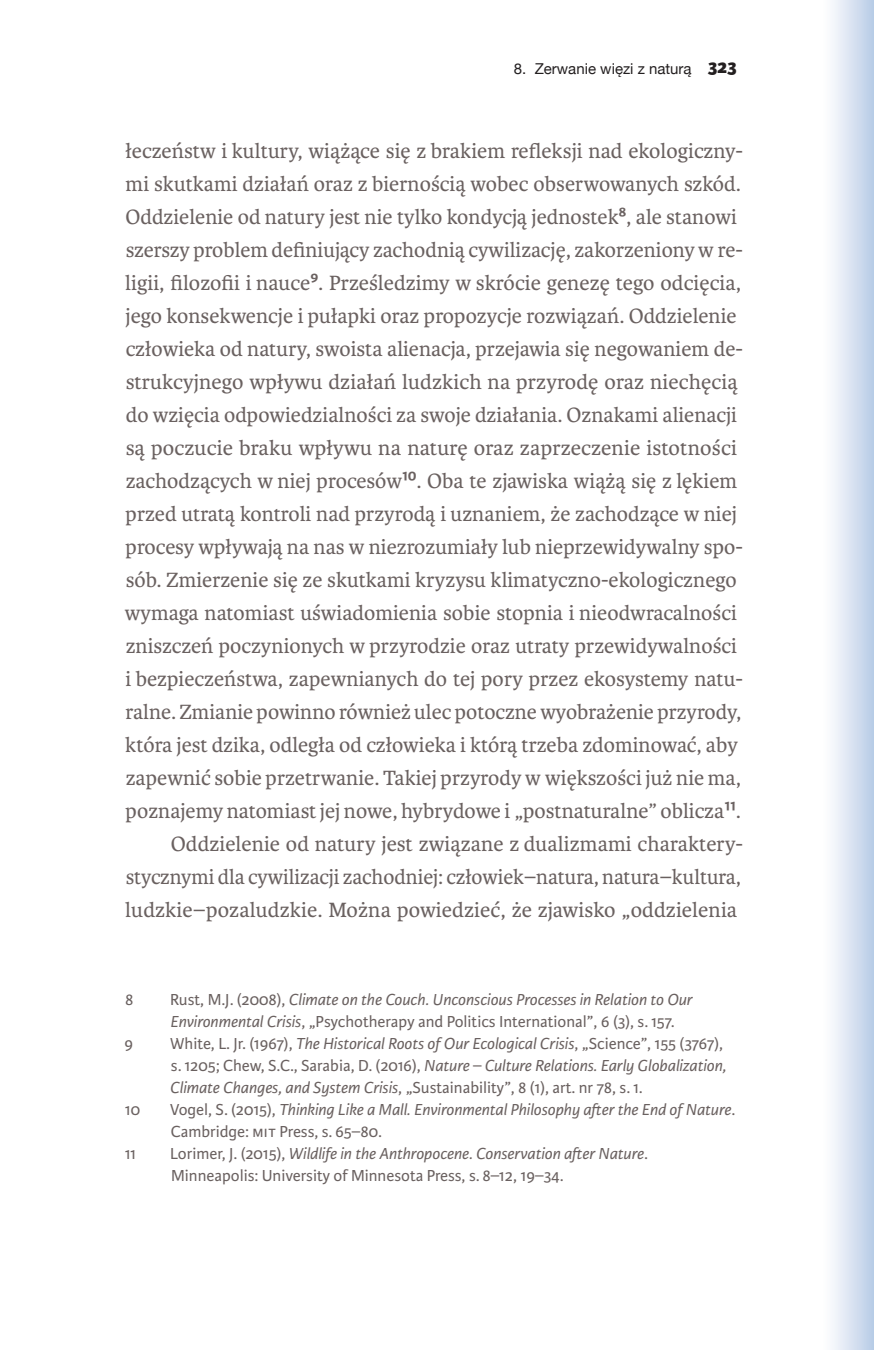
<style>
.page{position:relative;width:874px;height:1350px;background:#fff}
.page>*{position:absolute;margin:0;border:0;box-sizing:border-box;transform-origin:0 0}
.t1{font:22px/33px "Karmina";color:#6a6160;text-align:right}
.t2{font:italic 17px/22px "Karmina Sans";color:#6a6160}
.t3{font:17px/22px "Karmina Sans";color:#6a6160}
.t4{font:15px "Helvetica Neue";color:#231f20}
.s1{font-family:"Karmina Sans";font-weight:800;font-size:20px}
.s2{font-family:"Karmina Sans";font-weight:600}
.s3{font-style:normal}
.s4{font-style:italic}
</style>
<div class="page">
<div style="left:821px;top:0;width:52px;height:1349px;background:linear-gradient(to right,#fff,#bccee8)"></div>
<p class="t4" style="left:513px;top:58px;width:224px">8. Zerwanie więzi z naturą <span class="s1">323</span></p>
<p class="t1" style="left:125px;top:134px;width:619px">łeczeństw i kultury, wiążące się z brakiem refleksji nad ekologiczny&shy;mi skutkami działań oraz z biernością wobec obserwowanych szkód.<br>Oddzielenie od natury jest nie tylko kondycją jednostek<span class="s2">8</span>, ale stanowi szerszy problem definiujący zachodnią cywilizację, zakorzeniony w re&shy;ligii, filozofii i nauce<span class="s2">9</span>. Prześledzimy w skrócie genezę tego odcięcia, jego konsekwencje i pułapki oraz propozycje rozwiązań. Oddzielenie człowieka od natury, swoista alienacja, przejawia się negowaniem de&shy;strukcyjnego wpływu działań ludzkich na przyrodę oraz niechęcią do wzięcia odpowiedzialności za swoje działania. Oznakami alienacji są poczucie braku wpływu na naturę oraz zaprzeczenie istotności zachodzących w niej procesów<span class="s2">10</span>. Oba te zjawiska wiążą się z lękiem przed utratą kontroli nad przyrodą i uznaniem, że zachodzące w niej procesy wpływają na nas w niezrozumiały lub nieprzewidywalny spo&shy;sób. Zmierzenie się ze skutkami kryzysu klimatyczno-ekologicznego wymaga natomiast uświadomienia sobie stopnia i nieodwracalności zniszczeń poczynionych w przyrodzie oraz utraty przewidywalności i bezpieczeństwa, zapewnianych do tej pory przez ekosystemy natu&shy;ralne. Zmianie powinno również ulec potoczne wyobrażenie przyrody, która jest dzika, odległa od człowieka i którą trzeba zdominować, aby zapewnić sobie przetrwanie. Takiej przyrody w większości już nie ma, poznajemy natomiast jej nowe, hybrydowe i „postnaturalne” oblicza<span class="s2">11</span>.<br>Oddzielenie od natury jest związane z dualizmami charaktery&shy;stycznymi dla cywilizacji zachodniej: człowiek–natura, natura–kultura, ludzkie–pozaludzkie. Można powiedzieć, że zjawisko „oddzielenia</p>
<p class="t3" style="left:125px;top:989px;width:10px">8</p>
<p class="t2" style="left:170px;top:989px;width:523px"><span class="s3">Rust, M.J. (2008),</span> Climate on the Couch. Unconscious Processes in Relation to Our<br>Environmental Crisis<span class="s3">, „Psychotherapy and Politics International”, 6 (3), s. 157.</span></p>
<p class="t3" style="left:124px;top:1033px;width:11px">9</p>
<p class="t2" style="left:170px;top:1033px;width:557px"><span class="s3">White, L. Jr. (1967),</span> The Historical Roots of Our Ecological Crisis<span class="s3">, „Science”, 155 (3767), s. 1205; Chew, S.C., Sarabia, D. (2016),</span> Nature <span class="s3">–</span> Culture Relations. Early Globalization,<br>Climate Changes, and System Crisis<span class="s3">, „Sustainability”, 8 (1), art. nr 78, s. 1.</span></p>
<p class="t3" style="left:125px;top:1099px;width:17px">10</p>
<p class="t2" style="left:170px;top:1099px;width:566px"><span class="s3">Vogel, S. (2015),</span> Thinking Like a Mall. Environmental Philosophy after the End of Nature<span class="s3">.<br>Cambridge: MIT Press, s. 65–80.</span></p>
<p class="t3" style="left:125px;top:1143px;width:13px">11</p>
<p class="t3" style="left:170px;top:1143px;width:479px">Lorimer, J. (2015), <span class="s4">Wildlife in the Anthropocene. Conservation after Nature</span>.<br>Minneapolis: University of Minnesota Press, s. 8–12, 19–34.</p>
</div>
